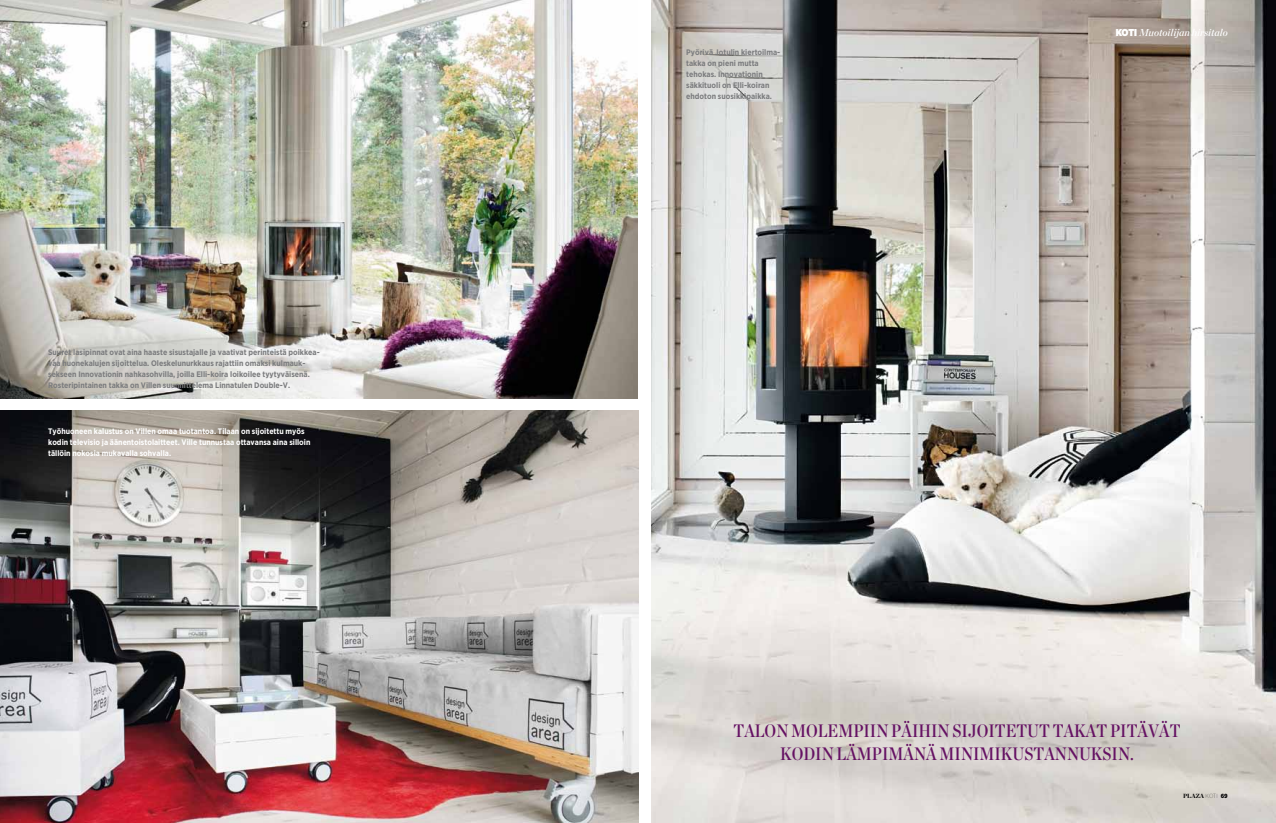
<style>
.page{position:relative;width:1276px;height:823px;background:#fff}
.page>*{position:absolute;margin:0;border:0;box-sizing:border-box;transform-origin:0 0}
.t1{font:18px "Chronicle Disp Cond Semi";color:#651163}
.t2{font:italic 10px "Chronicle Display Semi";color:#fff}
.t3{font:700 8px/11px "Gotham Narrow";color:#7b7c7e}
.t4{font:700 8px/11px "Gotham Narrow";color:#fff}
.t5{font:900 6px "Chronicle Display";letter-spacing:.01em;color:#000}
.s1{font-family:"Gotham Narrow";font-weight:900;font-style:normal}
.s2{font-family:"Gotham Narrow";font-weight:100}
.s3{font-family:"Gotham Narrow"}
</style>
<div class="page">
<img style="left:652px;top:0;width:624px;height:822px">
<img style="left:0;top:0;width:638px;height:398px">
<img style="left:0;top:410px;width:638px;height:412px">
<p class="t3" style="left:48px;top:346px;width:272px">Suuret lasipinnat ovat aina haaste sisustajalle ja vaativat perinteistä poikkea&shy;vaa huonekalujen sijoittelua. Oleskelunurkkaus rajattiin omaksi kulmauk&shy;sekseen Innovationin nahkasohvilla, joilla Elli-koira loikoilee tyytyväisenä.<br>Rosteripintainen takka on Villen suunnittelema Linnatulen Double-V.</p>
<p class="t4" style="left:48px;top:425px;width:264px">Työhuoneen kalustus on Villen omaa tuotantoa. Tilaan on sijoitettu myös kodin televisio ja äänentoistolaitteet. Ville tunnustaa ottavansa aina silloin tällöin nokosia mukavalla sohvalla.</p>
<p class="t3" style="left:686px;top:46px;width:95px">Pyörivä Jotulin kiertoilma&shy;takka on pieni mutta tehokas. Innovationin säkkituoli on Elli-koiran ehdoton suosikkipaikka.</p>
<p class="t2" style="left:1115px;top:24px;width:114px"><span class="s1">KOTI</span> Muotoilijan hirsitalo</p>
<h1 class="t1" style="left:733px;top:716px;width:23px">TALON</h1>
<h1 class="t1" style="left:791px;top:716px;width:13px">MOL</h1>
<h1 class="t1" style="left:827px;top:716px;width:95px">EMPIIN PÄIHIN</h1>
<h1 class="t1" style="left:952px;top:716px;width:10px">SIJOIT</h1>
<h1 class="t1" style="left:1005px;top:716px;width:23px">ETUT</h1>
<h1 class="t1" style="left:1053px;top:716px;width:128px">TAKAT PITÄVÄT</h1>
<h1 class="t1" style="left:780px;top:739px;width:171px">KODIN LÄMPIMÄNÄ MINIMI</h1>
<h1 class="t1" style="left:1001px;top:739px;width:24px">KUSTANNU</h1>
<h1 class="t1" style="left:1091px;top:739px;width:44px">KSIN.</h1>
<p class="t5" style="left:1183px;top:790px;width:46px">PLAZA <span class="s2">koti</span> <span class="s3">69</span></p>
</div>
